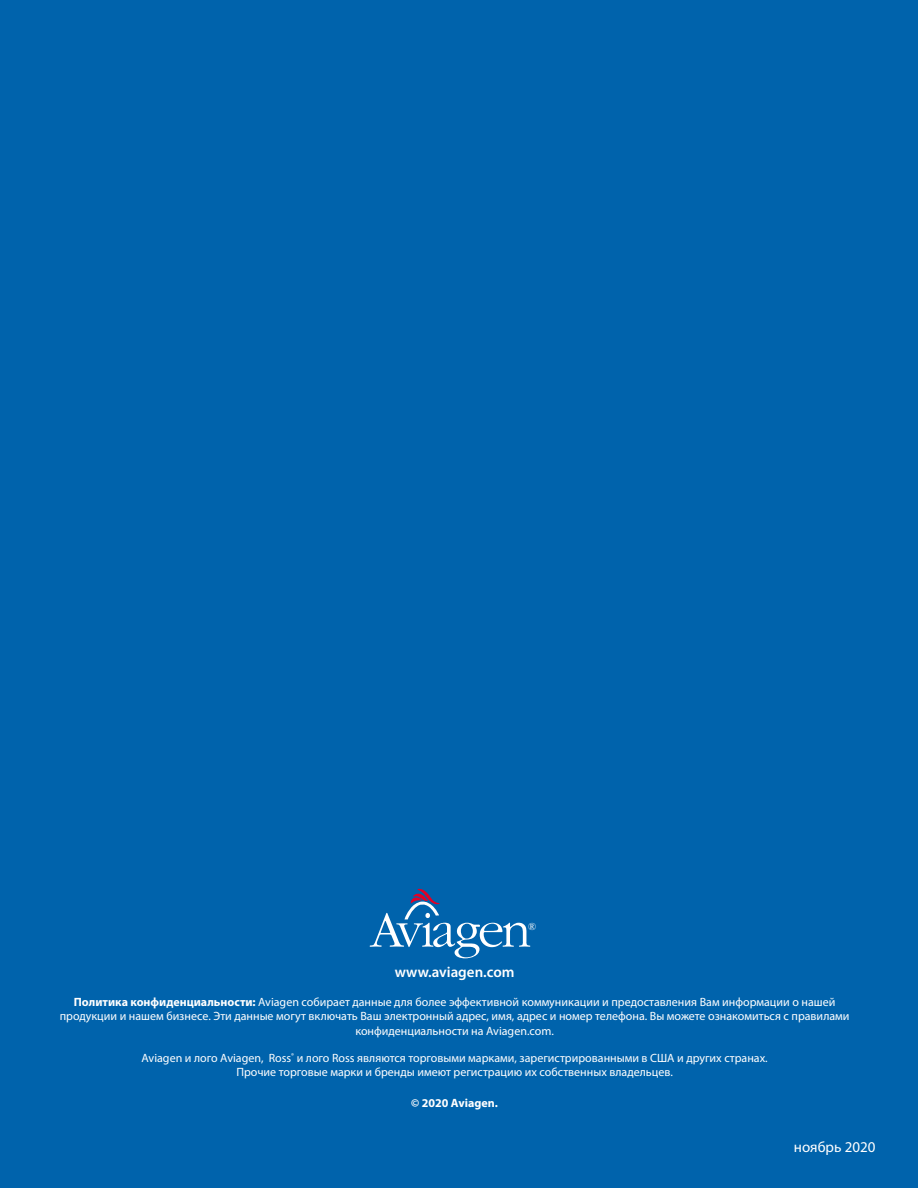
<style>
.page{position:relative;width:918px;height:1188px;background:#0063ac}
.page>*{position:absolute;margin:0;border:0;box-sizing:border-box;transform-origin:0 0}
.t1{font:600 15px "Myriad Pro";color:#fff}
.t2{font:15px "Myriad Pro";color:#fff}
.t3{font:12px/14.4px "Myriad Pro";color:#fff;text-align:center}
.t4{font:700 12px "Myriad Pro";color:#fff}
.t5{font:10.65px "Garamond";color:#fff}
.s1{font-weight:700}
</style>
<div class="page">
<svg style="left:370px;top:889px;width:160px;height:69px"></svg>
<p class="t5" style="left:528px;top:919px;width:10px">®</p>
<p class="t1" style="left:395px;top:962px;width:121px">www.aviagen.com</p>
<p class="t3" style="left:60px;top:994px;width:791px"><span class="s1">Политика конфиденциальности:</span> Aviagen собирает данные для более эффективной коммуникации и предоставления Вам информации о нашей продукции и нашем бизнесе. Эти данные могут включать Ваш электронный адрес, имя, адрес и номер телефона. Вы можете ознакомиться с правилами конфиденциальности на Aviagen.com.</p>
<p class="t3" style="left:142px;top:1051px;width:628px">Aviagen и лого Aviagen, Ross<sup>®</sup> и лого Ross являются торговыми марками, зарегистрированными в США и других странах.<br>Прочие торговые марки и бренды имеют регистрацию их собственных владельцев.</p>
<p class="t4" style="left:411px;top:1095px;width:88px">© 2020 Aviagen.</p>
<p class="t2" style="left:794px;top:1138px;width:83px">ноябрь 2020</p>
</div>
